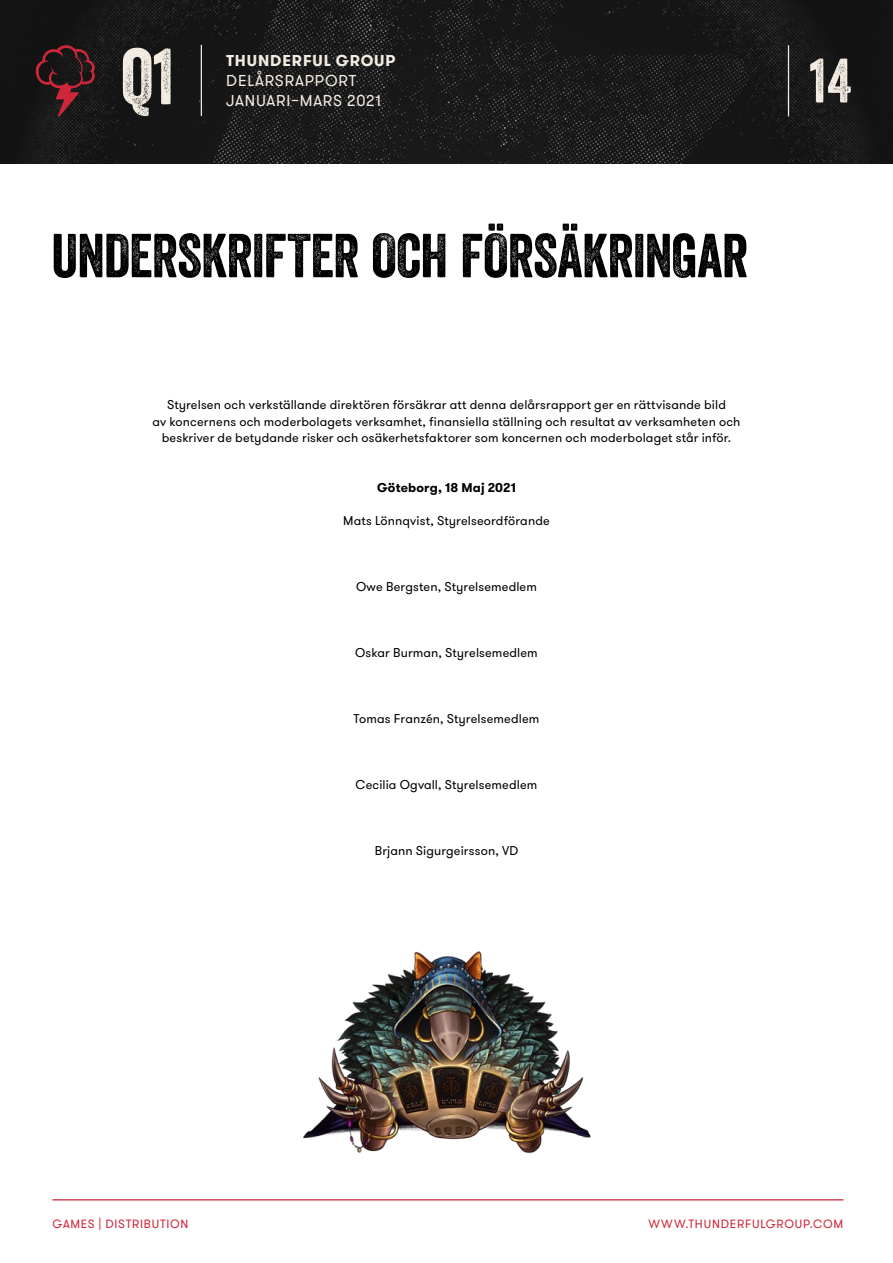
<style>
.page{position:relative;width:893px;height:1263px;background:#fff}
.page>*{position:absolute;margin:0;border:0;box-sizing:border-box;transform-origin:0 0}
.t1{font:76.95px "Veneer";color:#f3ece3}
.t2{font:60.6px "Veneer";color:#f3ece3}
.t3{font:60px "Veneer";letter-spacing:-.015em;color:#000}
.t4{font:15.75px "GT Walsheim";letter-spacing:.05em;color:#f3ece3}
.t5{font:700 15.75px "GT Walsheim";letter-spacing:.055em;color:#f3ece3}
.t6{font:12.75px/16.5px "GT Walsheim";letter-spacing:.01em;color:#000;text-align:center}
.t7{font:700 12.75px "GT Walsheim";letter-spacing:.015em;color:#000}
.t8{font:12px "GT Walsheim";letter-spacing:.06em;color:#cf273a}
</style>
<div class="page">
<img style="left:0;top:0;width:893px;height:164px">
<svg style="left:35px;top:44px;width:60px;height:73px;background:#391a1d"></svg>
<hr style="left:201px;top:45px;width:1px;height:71px;background:#f3ece3">
<hr style="left:788px;top:45px;width:1px;height:71px;background:#f3ece3">
<hr style="left:52px;top:1199px;width:791px;height:1px;background:#cf273a">
<img style="left:303px;top:951px;width:288px;height:203px">
<h1 class="t1" style="left:121px;top:30px;width:55px">Q1</h1>
<p class="t5" style="left:226px;top:50px;width:171px">THUNDERFUL GROUP</p>
<p class="t4" style="left:226px;top:71px;width:131px">DELÅRSRAPPORT</p>
<p class="t4" style="left:226px;top:91px;width:156px">JANUARI–MARS 2021</p>
<h3 class="t3" style="left:51px;top:219px;width:699px">UNDERSKRIFTER OCH FÖRSÄKRINGar</h3>
<p class="t6" style="left:152px;top:397px;width:590px">Styrelsen och verkställande direktören försäkrar att denna delårsrapport ger en rättvisande bild<br>av koncernens och moderbolagets verksamhet, finansiella ställning och resultat av verksamheten och beskriver de betydande risker och osäkerhetsfaktorer som koncernen och moderbolaget står inför.</p>
<p class="t7" style="left:377px;top:479px;width:140px">Göteborg, 18 Maj 2021</p>
<p class="t6" style="left:343px;top:512px;width:208px">Mats Lönnqvist, Styrelseordförande</p>
<p class="t6" style="left:356px;top:578px;width:182px">Owe Bergsten, Styrelsemedlem</p>
<p class="t6" style="left:355px;top:644px;width:184px">Oskar Burman, Styrelsemedlem</p>
<p class="t6" style="left:354px;top:710px;width:187px">Tomas Franzén, Styrelsemedlem</p>
<p class="t6" style="left:356px;top:776px;width:183px">Cecilia Ogvall, Styrelsemedlem</p>
<p class="t6" style="left:375px;top:842px;width:145px">Brjann Sigurgeirsson, VD</p>
<h2 class="t2" style="left:810px;top:44px;width:43px">14</h2>
<p class="t8" style="left:52px;top:1216px;width:138px">GAMES | DISTRIBUTION</p>
<p class="t8" style="left:649px;top:1216px;width:196px">WWW.THUNDERFULGROUP.COM</p>
</div>
